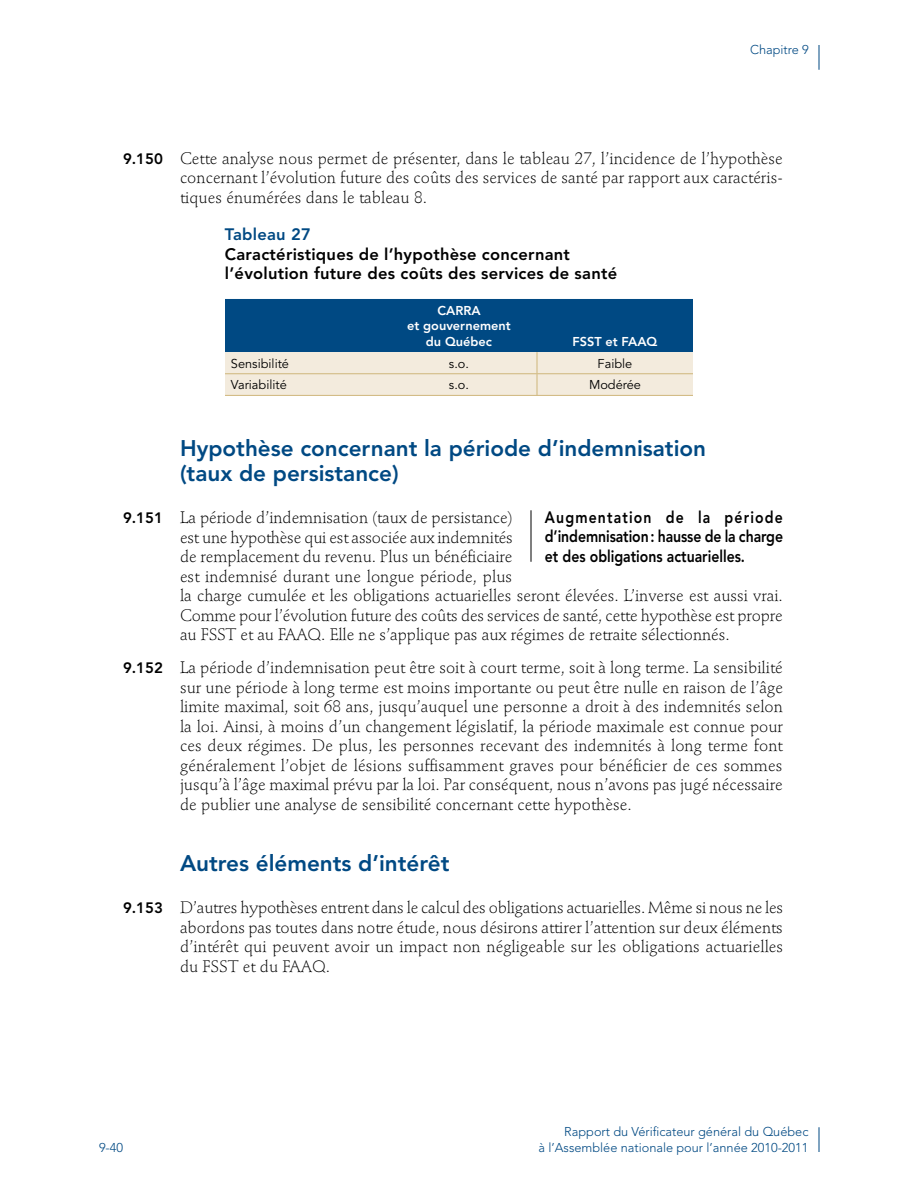
<style>
.page{position:relative;width:918px;height:1188px;background:#fff}
.page>*{position:absolute;margin:0;border:0;box-sizing:border-box;transform-origin:0 0}
.t1{font:800 22.5px/25.5px "Avenir LT Std";color:#004983}
.t2{font:300 16.5px/19.5px "Stempel Schneidler Std";letter-spacing:-.005em;color:#000;text-align:justify}
.t3{font:800 16.5px/19.5px "Avenir LT Std";letter-spacing:.015em;color:#000}
.t4{font:800 16.5px/19.5px "Avenir LT Std";letter-spacing:.015em;color:#000;text-align:justify;scale:.85 1}
.t5{font:300 12.75px/15.8px "Avenir LT Std";color:#004983;text-align:right}
.t6{font:12.75px "Avenir LT Std";color:#000}
.t7{font:800 12.75px "Avenir LT Std";color:#fff}
.s1{font-family:"Avenir LT Std";font-weight:800;font-size:15px}
.s2{color:#004983}
</style>
<div class="page">
<svg style="left:819px;top:45px;width:1px;height:25px"></svg>
<svg style="left:819px;top:1127px;width:1px;height:25px"></svg>
<hr style="left:225px;top:395px;width:156px;height:1px;background:#cfb67b">
<hr style="left:381px;top:395px;width:156px;height:1px;background:#cfb67b">
<hr style="left:537px;top:395px;width:156px;height:1px;background:#cfb67b">
<svg style="left:225px;top:299px;width:468px;height:96px;background:#6c90aa"></svg>
<hr style="left:531px;top:510px;width:1px;height:52px;background:#000">
<p class="t5" style="left:750px;top:42px;width:60px">Chapitre 9</p>
<p class="t2" style="left:180px;top:149px;width:604px;text-indent:-57px"><span class="s1">9.150</span> Cette analyse nous permet de présenter, dans le tableau 27, l’incidence de l’hypothèse concernant l’évolution future des coûts des services de santé par rapport aux caractéris&shy;tiques énumérées dans le tableau 8.</p>
<p class="t3" style="left:225px;top:225px;width:394px"><span class="s2">Tableau 27<br></span>Caractéristiques de l’hypothèse concernant l’évolution future des coûts des services de santé</p>
<p class="t7" style="left:437px;top:303px;width:10px">CARRA</p>
<p class="t7" style="left:407px;top:318px;width:105px">et gouvernement</p>
<p class="t7" style="left:426px;top:334px;width:68px">du Québec</p>
<p class="t7" style="left:573px;top:334px;width:86px">FSST et FAAQ</p>
<p class="t6" style="left:231px;top:356px;width:60px">Sensibilité</p>
<p class="t6" style="left:449px;top:356px;width:22px">s.o.</p>
<p class="t6" style="left:598px;top:356px;width:36px">Faible</p>
<p class="t6" style="left:231px;top:378px;width:57px">Variabilité</p>
<p class="t6" style="left:449px;top:378px;width:22px">s.o.</p>
<p class="t6" style="left:589px;top:378px;width:53px">Modérée</p>
<p class="t1" style="left:180px;top:435px;width:528px">Hypothèse concernant la période d’indemnisation (taux de persistance)</p>
<p class="t2" style="left:180px;top:508px;width:604px;text-align:left;text-indent:-57px"><span class="s1">9.151</span> La période d’indemnisation (taux de persistance)<br>est une hypothèse qui est associée aux indemnités<br>de remplacement du revenu. Plus un bénéficiaire<br>est indemnisé durant une longue période, plus<br>la charge cumulée et les obligations actuarielles seront élevées. L’inverse est aussi vrai.<br>Comme pour l’évolution future des coûts des services de santé, cette hypothèse est propre au FSST et au FAAQ. Elle ne s’applique pas aux régimes de retraite sélectionnés.</p>
<p class="t2" style="left:180px;top:658px;width:605px;text-indent:-57px"><span class="s1">9.152</span> La période d’indemnisation peut être soit à court terme, soit à long terme. La sensibilité sur une période à long terme est moins importante ou peut être nulle en raison de l’âge limite maximal, soit 68 ans, jusqu’auquel une personne a droit à des indemnités selon la loi. Ainsi, à moins d’un changement législatif, la période maximale est connue pour ces deux régimes. De plus, les personnes recevant des indemnités à long terme font généralement l’objet de lésions suffisamment graves pour bénéficier de ces sommes jusqu’à l’âge maximal prévu par la loi. Par conséquent, nous n’avons pas jugé nécessaire de publier une analyse de sensibilité concernant cette hypothèse.</p>
<p class="t1" style="left:180px;top:851px;width:271px">Autres éléments d’intérêt</p>
<p class="t2" style="left:180px;top:898px;width:605px;text-indent:-57px"><span class="s1">9.153</span> D’autres hypothèses entrent dans le calcul des obligations actuarielles. Même si nous ne les abordons pas toutes dans notre étude, nous désirons attirer l’attention sur deux éléments d’intérêt qui peuvent avoir un impact non négligeable sur les obligations actuarielles du FSST et du FAAQ.</p>
<p class="t4" style="left:545px;top:507px;width:282px">Augmentation de la période d’indemnisation: hausse de la charge et des obligations actuarielles.</p>
<p class="t5" style="left:99px;top:1140px;width:26px">9-40</p>
<p class="t5" style="left:539px;top:1124px;width:271px">Rapport du Vérificateur général du Québec<br>à l’Assemblée nationale pour l’année 2010-2011</p>
</div>
